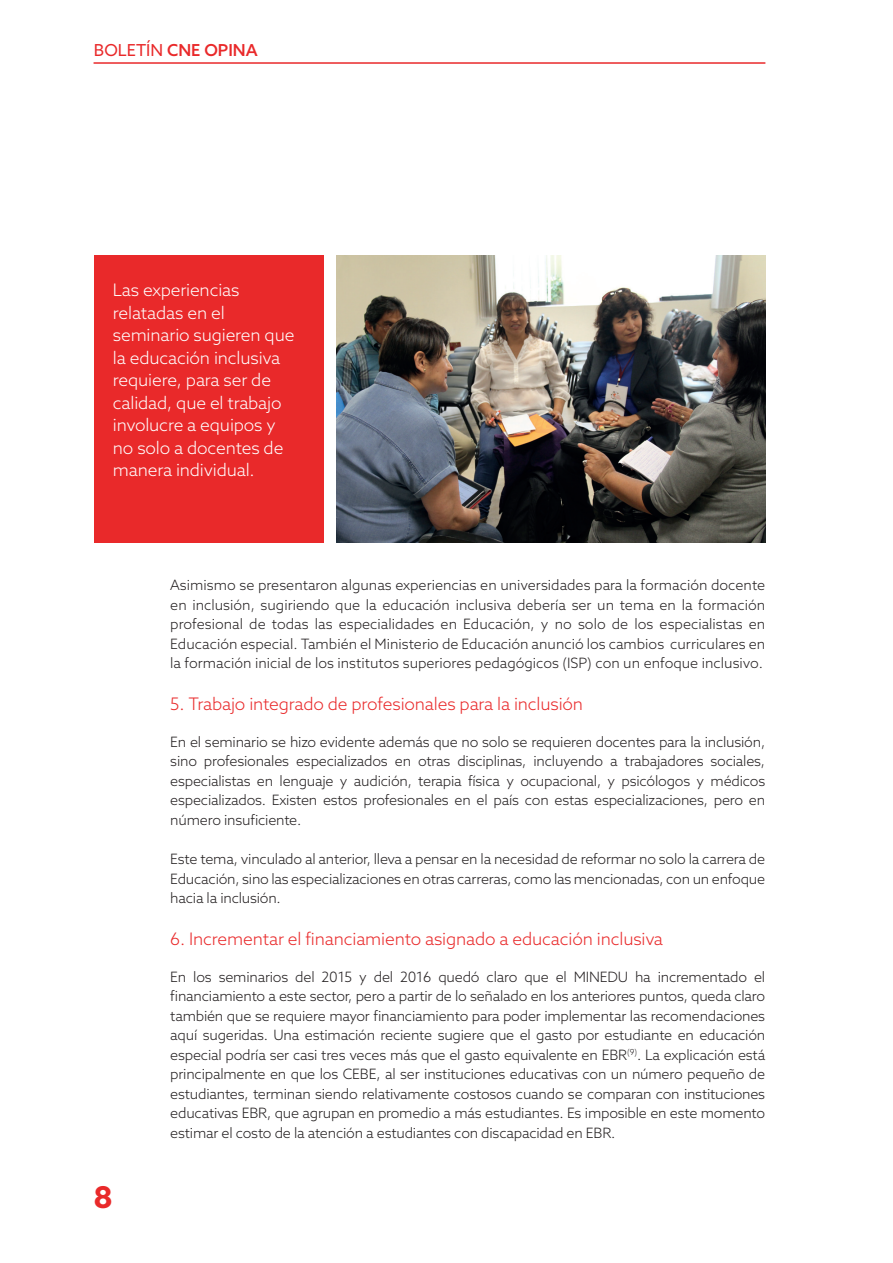
<style>
.page{position:relative;width:893px;height:1263px;background:#fff}
.page>*{position:absolute;margin:0;border:0;box-sizing:border-box;transform-origin:0 0}
.t1{font:700 30px "Azo Sans";color:#e9292a}
.t2{font:300 17.25px/22.5px "Azo Sans";letter-spacing:-.01em;color:#fff}
.subtitulo{font:300 17.25px "Azo Sans";letter-spacing:-.01em;color:#e9292a}
.t3{font:500 16.5px "Azo Sans";color:#e9292a}
.t4{font:300 14.25px/19.5px "Azo Sans";letter-spacing:-.015em;color:#231f20;text-align:justify}
.s1{font-weight:400}
</style>
<div class="page">
<hr style="left:94px;top:62px;width:671px;height:2px;background:#e9292a">
<div style="left:94px;top:255px;width:230px;height:287px;background:#e9292a"></div>
<img style="left:336px;top:255px;width:429px;height:287px">
<p class="t3" style="left:94px;top:39px;width:165px"><span class="s1">BOLETÍN</span> CNE OPINA</p>
<p class="t2" style="left:113px;top:278px;width:183px">Las experiencias relatadas en el seminario sugieren que la educación inclusiva requiere, para ser de calidad, que el trabajo involucre a equipos y no solo a docentes de manera individual.</p>
<p class="t1" style="left:94px;top:1177px;width:21px">8</p>
<p class="t4" style="left:170px;top:575px;width:596px">Asimismo se presentaron algunas experiencias en universidades para la formación docente en inclusión, sugiriendo que la educación inclusiva debería ser un tema en la formación profesional de todas las especialidades en Educación, y no solo de los especialistas en Educación especial. También el Ministerio de Educación anunció los cambios curriculares en la formación inicial de los institutos superiores pedagógicos (ISP) con un enfoque inclusivo.</p>
<p class="subtitulo" style="left:170px;top:693px;width:414px">5. Trabajo integrado de profesionales para la inclusión</p>
<p class="t4" style="left:170px;top:732px;width:596px">En el seminario se hizo evidente además que no solo se requieren docentes para la inclusión, sino profesionales especializados en otras disciplinas, incluyendo a trabajadores sociales, especialistas en lenguaje y audición, terapia física y ocupacional, y psicólogos y médicos especializados. Existen estos profesionales en el país con estas especializaciones, pero en número insuficiente.</p>
<p class="t4" style="left:170px;top:849px;width:596px">Este tema, vinculado al anterior, lleva a pensar en la necesidad de reformar no solo la carrera de Educación, sino las especializaciones en otras carreras, como las mencionadas, con un enfoque hacia la inclusión.</p>
<p class="subtitulo" style="left:170px;top:928px;width:494px">6. Incrementar el financiamiento asignado a educación inclusiva</p>
<p class="t4" style="left:170px;top:966px;width:596px">En los seminarios del 2015 y del 2016 quedó claro que el MINEDU ha incrementado el financiamiento a este sector, pero a partir de lo señalado en los anteriores puntos, queda claro también que se requiere mayor financiamiento para poder implementar las recomendaciones aquí sugeridas. Una estimación reciente sugiere que el gasto por estudiante en educación especial podría ser casi tres veces más que el gasto equivalente en EBR<sup>(9)</sup>. La explicación está principalmente en que los CEBE, al ser instituciones educativas con un número pequeño de estudiantes, terminan siendo relativamente costosos cuando se comparan con instituciones educativas EBR, que agrupan en promedio a más estudiantes. Es imposible en este momento estimar el costo de la atención a estudiantes con discapacidad en EBR.</p>
</div>
